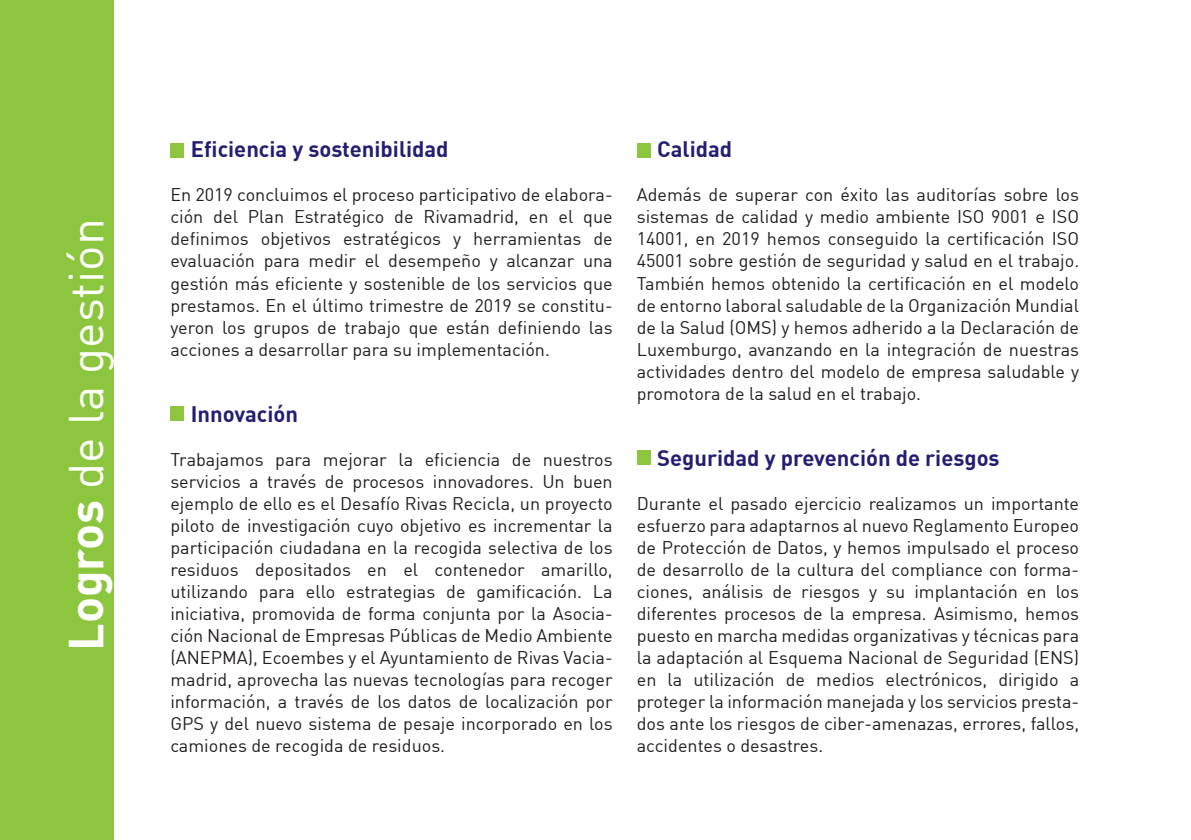
<style>
.page{position:relative;width:1191px;height:840px;background:#fff}
.page>*{position:absolute;margin:0;border:0;box-sizing:border-box;transform-origin:0 0}
.t1{font:48px "DIN";color:#fff}
.t2{font:700 22px "DIN";color:#221e72}
.t3{font:18px/22px "DIN";color:#231f20;text-align:justify}
.s1{font-weight:700}
</style>
<div class="page">
<div style="left:0;top:0;width:113px;height:839px;background:#8bc63e"></div>
<div style="left:170px;top:142px;width:14px;height:15px;background:#8bc63e"></div>
<div style="left:637px;top:143px;width:13px;height:14px;background:#8bc63e"></div>
<div style="left:170px;top:406px;width:14px;height:15px;background:#8bc63e"></div>
<div style="left:637px;top:450px;width:13px;height:15px;background:#8bc63e"></div>
<h1 class="t1" style="left:56px;top:650px;width:434px;rotate:-90deg"><span class="s1">Logros</span> de la gestión</h1>
<p class="t2" style="left:191px;top:135px;width:259px">Eficiencia y sostenibilidad</p>
<p class="t3" style="left:170px;top:183px;width:444px">En 2019 concluimos el proceso participativo de elabora&shy;ción del Plan Estratégico de Rivamadrid, en el que definimos objetivos estratégicos y herramientas de evaluación para medir el desempeño y alcanzar una gestión más eficiente y sostenible de los servicios que prestamos. En el último trimestre de 2019 se constitu&shy;yeron los grupos de trabajo que están definiendo las acciones a desarrollar para su implementación.</p>
<p class="t2" style="left:191px;top:399px;width:109px">Innovación</p>
<p class="t3" style="left:170px;top:447px;width:444px">Trabajamos para mejorar la eficiencia de nuestros servicios a través de procesos innovadores. Un buen ejemplo de ello es el Desafío Rivas Recicla, un proyecto piloto de investigación cuyo objetivo es incrementar la participación ciudadana en la recogida selectiva de los residuos depositados en el contenedor amarillo, utilizando para ello estrategias de gamificación. La iniciativa, promovida de forma conjunta por la Asocia&shy;ción Nacional de Empresas Públicas de Medio Ambiente (ANEPMA), Ecoembes y el Ayuntamiento de Rivas Vacia&shy;madrid, aprovecha las nuevas tecnologías para recoger información, a través de los datos de localización por GPS y del nuevo sistema de pesaje incorporado en los camiones de recogida de residuos.</p>
<p class="t2" style="left:657px;top:135px;width:77px">Calidad</p>
<p class="t3" style="left:637px;top:183px;width:444px">Además de superar con éxito las auditorías sobre los sistemas de calidad y medio ambiente ISO 9001 e ISO 14001, en 2019 hemos conseguido la certificación ISO 45001 sobre gestión de seguridad y salud en el trabajo.<br>También hemos obtenido la certificación en el modelo de entorno laboral saludable de la Organización Mundial de la Salud (OMS) y hemos adherido a la Declaración de Luxemburgo, avanzando en la integración de nuestras actividades dentro del modelo de empresa saludable y promotora de la salud en el trabajo.</p>
<p class="t2" style="left:657px;top:443px;width:344px">Seguridad y prevención de riesgos</p>
<p class="t3" style="left:637px;top:491px;width:444px">Durante el pasado ejercicio realizamos un importante esfuerzo para adaptarnos al nuevo Reglamento Europeo de Protección de Datos, y hemos impulsado el proceso de desarrollo de la cultura del compliance con forma&shy;ciones, análisis de riesgos y su implantación en los diferentes procesos de la empresa. Asimismo, hemos puesto en marcha medidas organizativas y técnicas para la adaptación al Esquema Nacional de Seguridad (ENS) en la utilización de medios electrónicos, dirigido a proteger la información manejada y los servicios presta&shy;dos ante los riesgos de ciber-amenazas, errores, fallos, accidentes o desastres.</p>
</div>
